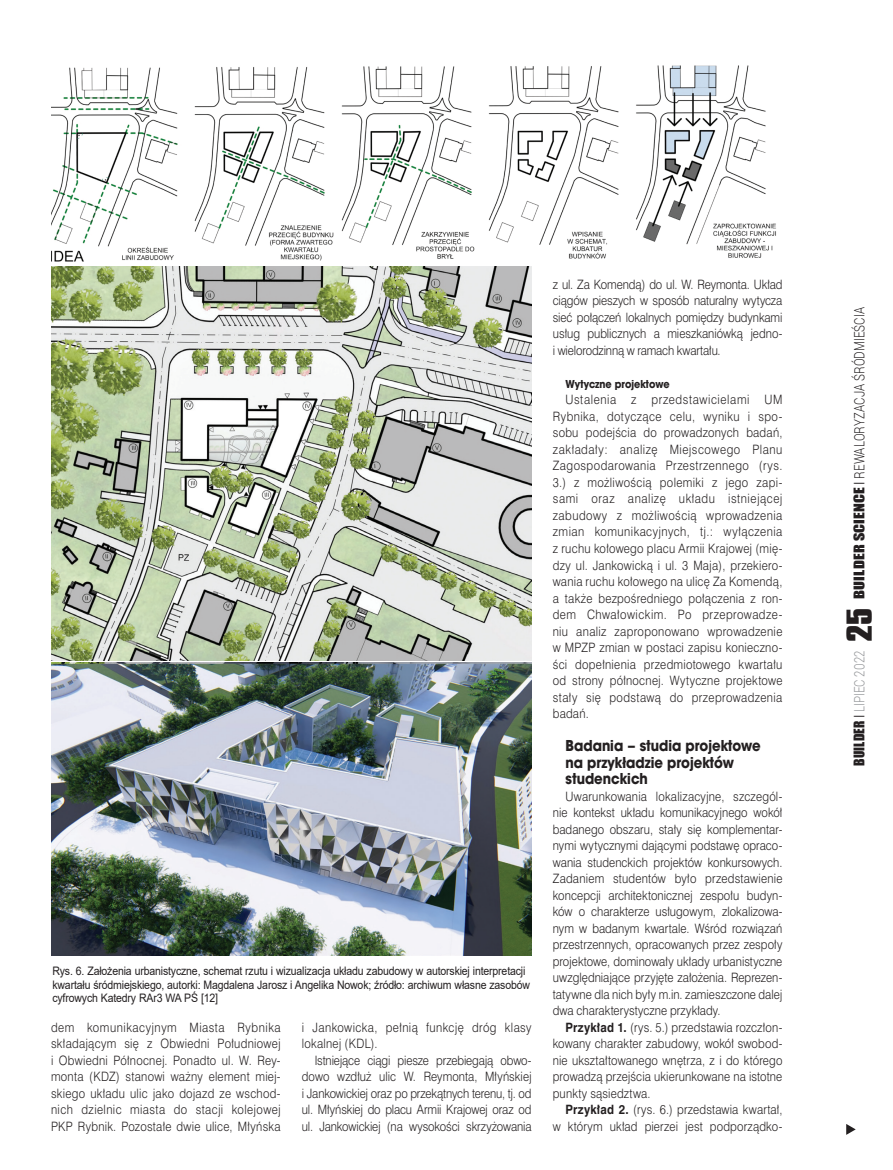
<style>
.page{position:relative;width:893px;height:1170px;background:#fff}
.page>*{position:absolute;margin:0;border:0;box-sizing:border-box;transform-origin:0 0}
.srodtytul{font:700 16.5px/16.5px "Avant Gar Got Itc TEE";color:#231f20;scale:.9 1}
.t1{font:300 14.25px "Roboto";letter-spacing:.005em;color:#231f20;scale:.8 1}
.t2{font:300 14.25px "Roboto";color:#939598;scale:.8 1}
.tekst_swiss{font:12px/16.5px "Swis 721 Lt PL";letter-spacing:.015em;color:#231f20;text-align:justify;scale:.89 1}
.tekst_swiss-2{font:12px/16.5px "Swis 721 Lt PL";letter-spacing:.035em;color:#231f20;scale:.89 1}
.srodtytul-2{font:700 12px "Avant Gar Got Itc TEE";color:#231f20;scale:.9 1}
.Fot_podpis{font:11.7px/13.5px "Arial";letter-spacing:-.015em;color:#231f20;scale:.9 1}
.s1{font-family:"Swis 721 PL";font-weight:700}
.s2{font-family:"Impact";font-weight:400;font-size:13.5px}
.s3{font-family:"Swis 721 Lt PL";font-weight:400;font-size:13.5px}
.s4{font-family:"Impact";font-weight:400;font-size:13.5px;color:#231f20}
.s5{font-family:"Swis 721 Lt PL";font-weight:400;font-size:13.5px;color:#231f20}
.s6{font-family:"Compacta PL";font-weight:700;font-size:30px;color:#231f20}
</style>
<div class="page">
<img style="left:51px;top:65px;width:725px;height:197px">
<img style="left:51px;top:267px;width:480px;height:688px">
<svg style="left:846px;top:1124px;width:10px;height:10px"></svg>
<p class="Fot_podpis" style="left:52px;top:963px;width:532px">Rys. 6. Założenia urbanistyczne, schemat rzutu i wizualizacja układu zabudowy w autorskiej interpretacji kwartału śródmiejskiego, autorki: Magdalena Jarosz i Angelika Nowok; źródło: archiwum własne zasobów cyfrowych Katedry RAr3 WA PŚ [12]</p>
<p class="tekst_swiss" style="left:51px;top:1018px;width:259px">dem komunikacyjnym Miasta Rybnika składającym się z Obwiedni Południowej i Obwiedni Północnej. Ponadto ul. W. Rey&shy;monta (KDZ) stanowi ważny element miej&shy;skiego układu ulic jako dojazd ze wschod&shy;nich dzielnic miasta do stacji kolejowej PKP Rybnik. Pozostałe dwie ulice, Młyńska</p>
<p class="tekst_swiss-2" style="left:302px;top:1018px;width:260px">i Jankowicka, pełnią funkcję dróg klasy lokalnej (KDL).</p>
<p class="tekst_swiss" style="left:302px;top:1051px;width:259px;text-indent:13px">Istniejące ciągi piesze przebiegają obwo&shy;dowo wzdłuż ulic W. Reymonta, Młyńskiej i Jankowickiej oraz po przekątnych terenu, tj. od ul. Młyńskiej do placu Armii Krajowej oraz od ul. Jankowickiej (na wysokości skrzyżowania</p>
<p class="tekst_swiss" style="left:553px;top:276px;width:259px">z ul. Za Komendą) do ul. W. Reymonta. Układ ciągów pieszych w sposób naturalny wytycza sieć połączeń lokalnych pomiędzy budynkami usług publicznych a mieszkaniówką jedno&shy;i wielorodzinną w ramach kwartału.</p>
<p class="srodtytul-2" style="left:566px;top:376px;width:117px">Wytyczne projektowe</p>
<p class="tekst_swiss" style="left:553px;top:391px;width:259px;text-indent:13px">Ustalenia z przedstawicielami UM Rybnika, dotyczące celu, wyniku i spo&shy;sobu podejścia do prowadzonych badań, zakładały: analizę Miejscowego Planu Zagospodarowania Przestrzennego (rys.<br>3.) z możliwością polemiki z jego zapi&shy;sami oraz analizę układu istniejącej zabudowy z możliwością wprowadzenia zmian komunikacyjnych, tj.: wyłączenia z ruchu kołowego placu Armii Krajowej (mię&shy;dzy ul. Jankowicką i ul. 3 Maja), przekiero&shy;wania ruchu kołowego na ulicę Za Komendą, a także bezpośredniego połączenia z ron&shy;dem Chwałowickim. Po przeprowadze&shy;niu analiz zaproponowano wprowadzenie w MPZP zmian w postaci zapisu konieczno&shy;ści dopełnienia przedmiotowego kwartału od strony północnej. Wytyczne projektowe stały się podstawą do przeprowadzenia badań.</p>
<p class="srodtytul" style="left:566px;top:737px;width:218px">Badania – studia projektowe na przykładzie projektów studenckich</p>
<p class="tekst_swiss" style="left:553px;top:787px;width:259px;text-indent:13px">Uwarunkowania lokalizacyjne, szczegól&shy;nie kontekst układu komunikacyjnego wokół badanego obszaru, stały się komplementar&shy;nymi wytycznymi dającymi podstawę opraco&shy;wania studenckich projektów konkursowych.<br>Zadaniem studentów było przedstawienie koncepcji architektonicznej zespołu budyn&shy;ków o charakterze usługowym, zlokalizowa&shy;nym w badanym kwartale. Wśród rozwiązań przestrzennych, opracowanych przez zespoły projektowe, dominowały układy urbanistyczne uwzględniające przyjęte założenia. Reprezen&shy;tatywne dla nich były m.in. zamieszczone dalej dwa charakterystyczne przykłady.</p>
<p class="tekst_swiss" style="left:553px;top:1018px;width:259px;text-indent:13px"><span class="s1">Przykład 1.</span> (rys. 5.) przedstawia rozczłon&shy;kowany charakter zabudowy, wokół swobod&shy;nie ukształtowanego wnętrza, z i do którego prowadzą przejścia ukierunkowane na istotne punkty sąsiedztwa.</p>
<p class="tekst_swiss" style="left:553px;top:1101px;width:259px;text-align:right"><span class="s1">Przykład 2.</span> (rys. 6.) przedstawia kwartał,<br>w którym układ pierzei jest podporządko-</p>
<p class="t1" style="left:849px;top:598px;width:366px;rotate:-90deg"><span class="s2">BUILDER SCIENCE</span> <span class="s3">I</span> REWALORYZACJA ŚRÓDMIEŚCIA</p>
<p class="t2" style="left:849px;top:765px;width:199px;rotate:-90deg"><span class="s4">BUILDER</span> <span class="s5">I</span> LIPIEC 2022 <span class="s6">25</span></p>
</div>
